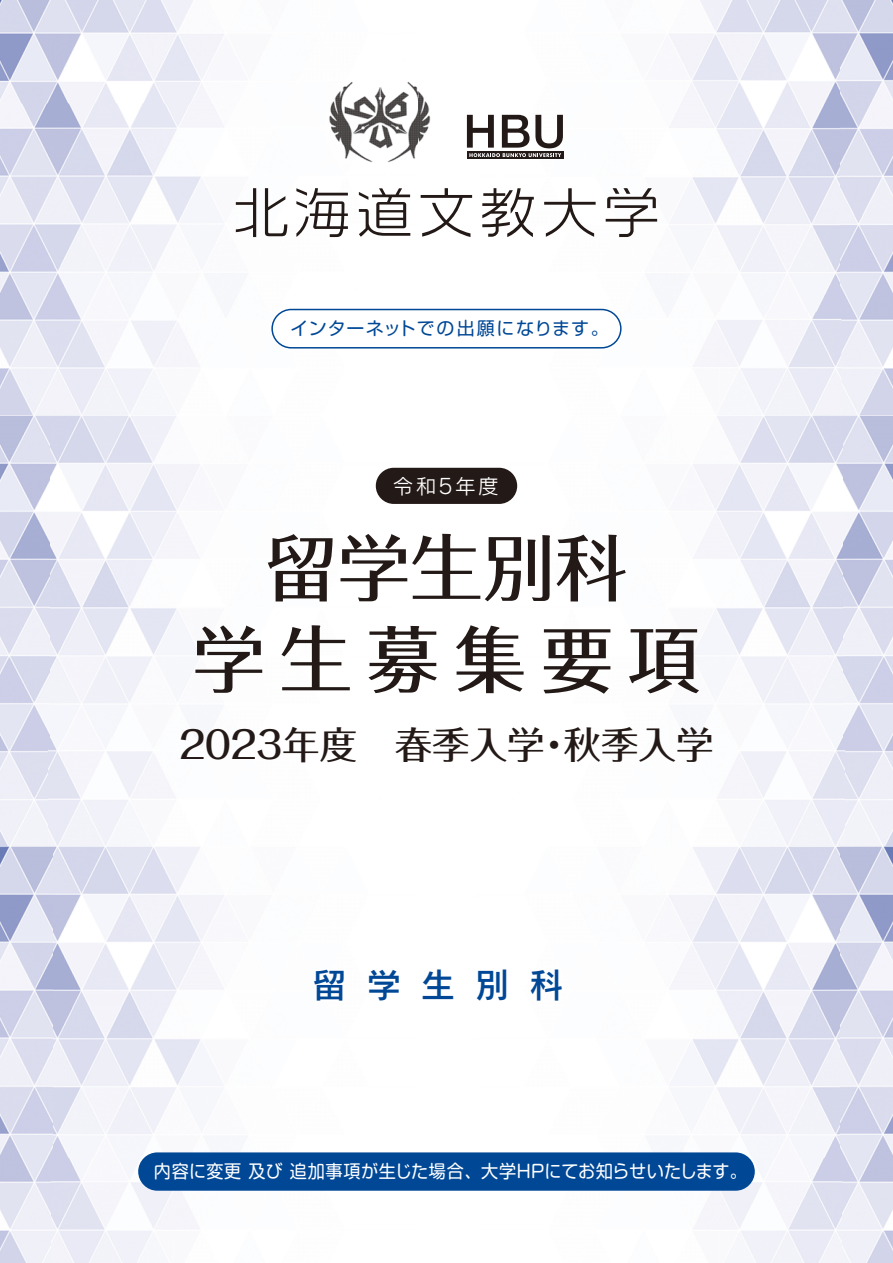
<style>
.page{position:relative;width:893px;height:1263px;background:#fff}
.page>*{position:absolute;margin:0;border:0;box-sizing:border-box;transform-origin:0 0}
.t1{font:72.6px/91.5px "Folk Pro Medium 90 msp RKSJ H";letter-spacing:.2em;color:#231916;text-align:center}
.t2{font:37.5px "Folk Pro Medium 90 msp RKSJ H";color:#231916}
.t3{font:34.5px "Rodin Pro DB 90 msp RKSJ H";letter-spacing:.57em;color:#004896}
.t4{font:20.7px "Rodin Pro M 90 msp RKSJ H";letter-spacing:.11em;color:#fff}
.t5{font:18px "Soft Go Std Regular 90 msp RKSJ H";letter-spacing:.02em;color:#fff;scale:.95 1}
.t6{font:18px "Soft Go Std Regular 90 msp RKSJ H";letter-spacing:.05em;color:#004896}
</style>
<div class="page">
<img style="left:475px;top:0;width:418px;height:416px">
<img style="left:499px;top:416px;width:394px;height:431px">
<img style="left:669px;top:847px;width:224px;height:416px">
<img style="left:0;top:0;width:224px;height:104px">
<img style="left:0;top:104px;width:366px;height:312px">
<img style="left:0;top:416px;width:394px;height:431px">
<img style="left:0;top:847px;width:224px;height:416px">
<svg style="left:265px;top:188px;width:22px;height:48px"></svg>
<svg style="left:236px;top:188px;width:20px;height:49px"></svg>
<svg style="left:606px;top:188px;width:51px;height:49px"></svg>
<svg style="left:296px;top:188px;width:52px;height:49px"></svg>
<svg style="left:359px;top:188px;width:51px;height:49px"></svg>
<svg style="left:421px;top:188px;width:51px;height:49px"></svg>
<svg style="left:482px;top:188px;width:52px;height:49px"></svg>
<svg style="left:544px;top:188px;width:52px;height:49px"></svg>
<div style="left:376px;top:468px;width:141px;height:36px;background:#231916;border-radius:18px"></div>
<div style="left:272px;top:309px;width:349px;height:39px;background:#fff;border-radius:19px"></div>
<div style="left:271px;top:309px;width:351px;height:40px;border:2px solid #004896;border-radius:19px"></div>
<div style="left:138px;top:1152px;width:617px;height:39px;background:#004896;border-radius:19px"></div>
<div style="left:467px;top:152px;width:96px;height:7px;background:#231916"></div>
<svg style="left:467px;top:115px;width:96px;height:42px"></svg>
<img style="left:327px;top:82px;width:104px;height:83px">
<p class="t6" style="left:291px;top:322px;width:320px">インターネットでの出願になります。</p>
<p class="t4" style="left:393px;top:478px;width:107px">令和5年度</p>
<p class="t1" style="left:193px;top:532px;width:509px">留学生別科<br>学生募集要項</p>
<p class="t2" style="left:179px;top:730px;width:535px">2023年度　春季入学・秋季入学</p>
<p class="t3" style="left:312px;top:972px;width:253px">留学生別科</p>
<p class="t5" style="left:154px;top:1164px;width:626px">内容に変更 及び 追加事項が生じた場合、大学HPにてお知らせいたします。</p>
</div>
